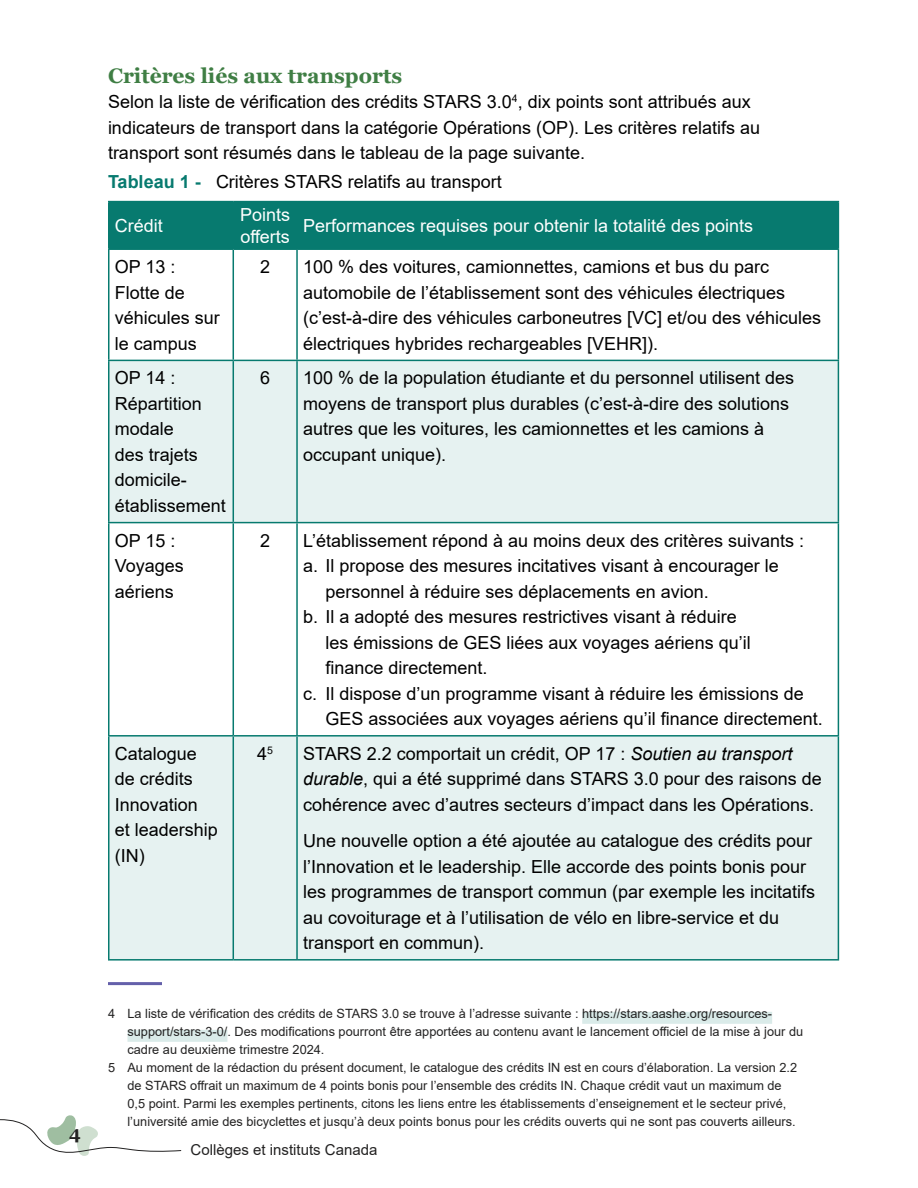
<style>
.page{position:relative;width:918px;height:1188px;background:#fff}
.page>*{position:absolute;margin:0;border:0;box-sizing:border-box;transform-origin:0 0}
.t1{font:700 21px "Georgia";color:#3f7e44}
.Body{font:18px/25.5px "Arial";color:#000}
.Body-2{font:18px/22.5px "Arial";color:#fff}
.t2{font:700 18px "Georgia";color:#232222}
.t3{font:15px "Arial";color:#232222}
.footnotes_2{font:12.75px/18px "Arial";color:#232222}
.s1{font-weight:700;color:#077a6f}
.s2{font-style:italic}
</style>
<div class="page">
<svg style="left:0;top:1115px;width:182px;height:41px"></svg>
<div style="left:110px;top:202px;width:728px;height:46px;background:#077a6f"></div>
<svg style="left:110px;top:361px;width:728px;height:598px;fill:#e6f2f1"></svg>
<hr style="left:108px;top:201px;width:125px;height:1px;background:#077a6f">
<hr style="left:108px;top:202px;width:2px;height:46px;background:#077a6f">
<hr style="left:233px;top:201px;width:64px;height:1px;background:#077a6f">
<hr style="left:233px;top:202px;width:1px;height:46px;background:#077a6f">
<hr style="left:297px;top:201px;width:542px;height:1px;background:#077a6f">
<hr style="left:296px;top:202px;width:2px;height:46px;background:#077a6f">
<hr style="left:838px;top:202px;width:1px;height:46px;background:#077a6f">
<hr style="left:108px;top:248px;width:125px;height:2px;background:#077a6f">
<hr style="left:108px;top:250px;width:2px;height:110px;background:#077a6f">
<hr style="left:233px;top:248px;width:64px;height:2px;background:#077a6f">
<hr style="left:233px;top:250px;width:1px;height:110px;background:#077a6f">
<hr style="left:297px;top:248px;width:542px;height:2px;background:#077a6f">
<hr style="left:296px;top:250px;width:2px;height:110px;background:#077a6f">
<hr style="left:838px;top:250px;width:1px;height:110px;background:#077a6f">
<hr style="left:108px;top:360px;width:125px;height:1px;background:#077a6f">
<hr style="left:108px;top:361px;width:2px;height:161px;background:#077a6f">
<hr style="left:233px;top:360px;width:64px;height:1px;background:#077a6f">
<hr style="left:233px;top:361px;width:1px;height:161px;background:#077a6f">
<hr style="left:297px;top:360px;width:542px;height:1px;background:#077a6f">
<hr style="left:296px;top:361px;width:2px;height:161px;background:#077a6f">
<hr style="left:838px;top:361px;width:1px;height:161px;background:#077a6f">
<hr style="left:108px;top:522px;width:125px;height:1px;background:#077a6f">
<hr style="left:108px;top:523px;width:2px;height:212px;background:#077a6f">
<hr style="left:233px;top:522px;width:64px;height:1px;background:#077a6f">
<hr style="left:233px;top:523px;width:1px;height:212px;background:#077a6f">
<hr style="left:297px;top:522px;width:542px;height:1px;background:#077a6f">
<hr style="left:296px;top:523px;width:2px;height:212px;background:#077a6f">
<hr style="left:838px;top:523px;width:1px;height:212px;background:#077a6f">
<hr style="left:108px;top:735px;width:125px;height:2px;background:#077a6f">
<hr style="left:108px;top:737px;width:2px;height:222px;background:#077a6f">
<hr style="left:233px;top:735px;width:64px;height:2px;background:#077a6f">
<hr style="left:233px;top:737px;width:1px;height:222px;background:#077a6f">
<hr style="left:297px;top:735px;width:542px;height:2px;background:#077a6f">
<hr style="left:296px;top:737px;width:2px;height:222px;background:#077a6f">
<hr style="left:838px;top:737px;width:1px;height:222px;background:#077a6f">
<hr style="left:108px;top:959px;width:125px;height:2px;background:#077a6f">
<hr style="left:233px;top:959px;width:64px;height:2px;background:#077a6f">
<hr style="left:297px;top:959px;width:542px;height:2px;background:#077a6f">
<hr style="left:108px;top:982px;width:54px;height:3px;background:#6460aa">
<div style="left:582px;top:1012px;width:190px;height:12px;background:#daebe9"></div>
<div style="left:128px;top:1030px;width:99px;height:12px;background:#daebe9"></div>
<p class="t2" style="left:69px;top:1122px;width:13px">4</p>
<h3 class="t1" style="left:108px;top:62px;width:296px">Critères liés aux transports</h3>
<p class="Body" style="left:108px;top:89px;width:654px">Selon la liste de vérification des crédits STARS 3.0<sup>4</sup>, dix points sont attribués aux indicateurs de transport dans la catégorie Opérations (OP). Les critères relatifs au transport sont résumés dans le tableau de la page suivante.</p>
<p class="Body" style="left:108px;top:169px;width:395px"><span class="s1">Tableau 1 -</span> Critères STARS relatifs au transport</p>
<p class="Body-2" style="left:115px;top:214px;width:50px">Crédit</p>
<p class="Body-2" style="left:240px;top:203px;width:52px">Points offerts</p>
<p class="Body-2" style="left:303px;top:214px;width:452px">Performances requises pour obtenir la totalité des points</p>
<p class="Body" style="left:115px;top:254px;width:107px">OP 13 :<br>Flotte de véhicules sur le campus</p>
<p class="Body" style="left:260px;top:254px;width:12px">2</p>
<p class="Body" style="left:303px;top:254px;width:520px">100 % des voitures, camionnettes, camions et bus du parc automobile de l’établissement sont des véhicules électriques (c’est-à-dire des véhicules carboneutres [VC] et/ou des véhicules électriques hybrides rechargeables [VEHR]).</p>
<p class="Body" style="left:115px;top:365px;width:113px">OP 14 :<br>Répartition modale<br>des trajets domicile&shy;établissement</p>
<p class="Body" style="left:260px;top:365px;width:12px">6</p>
<p class="Body" style="left:303px;top:365px;width:493px">100 % de la population étudiante et du personnel utilisent des moyens de transport plus durables (c’est-à-dire des solutions autres que les voitures, les camionnettes et les camions à occupant unique).</p>
<p class="Body" style="left:115px;top:527px;width:71px">OP 15 :<br>Voyages aériens</p>
<p class="Body" style="left:260px;top:527px;width:12px">2</p>
<p class="Body" style="left:303px;top:527px;width:503px">L’établissement répond à au moins deux des critères suivants :</p>
<p class="Body" style="left:326px;top:553px;width:455px;text-indent:-22px">a. Il propose des mesures incitatives visant à encourager le personnel à réduire ses déplacements en avion.</p>
<p class="Body" style="left:326px;top:604px;width:427px;text-indent:-22px">b. Il a adopté des mesures restrictives visant à réduire les émissions de GES liées aux voyages aériens qu’il finance directement.</p>
<p class="Body" style="left:326px;top:680px;width:499px;text-indent:-22px">c. Il dispose d’un programme visant à réduire les émissions de<br>GES associées aux voyages aériens qu’il finance directement.</p>
<p class="Body" style="left:115px;top:741px;width:105px">Catalogue de crédits<br>Innovation<br>et leadership (IN)</p>
<p class="Body" style="left:257px;top:741px;width:17px">4<sup>5</sup></p>
<p class="Body" style="left:303px;top:741px;width:520px">STARS 2.2 comportait un crédit, OP 17 : <span class="s2">Soutien au transport durable</span>, qui a été supprimé dans STARS 3.0 pour des raisons de cohérence avec d’autres secteurs d’impact dans les Opérations.</p>
<p class="Body" style="left:303px;top:828px;width:514px">Une nouvelle option a été ajoutée au catalogue des crédits pour l’Innovation et le leadership. Elle accorde des points bonis pour les programmes de transport commun (par exemple les incitatifs au covoiturage et à l’utilisation de vélo en libre-service et du transport en commun).</p>
<p class="footnotes_2" style="left:128px;top:1004px;width:677px;text-indent:-20px">4 La liste de vérification des crédits de STARS 3.0 se trouve à l’adresse suivante : https://stars.aashe.org/resources&shy;support/stars-3-0/. Des modifications pourront être apportées au contenu avant le lancement officiel de la mise à jour du cadre au deuxième trimestre 2024.</p>
<p class="footnotes_2" style="left:128px;top:1058px;width:671px;text-indent:-20px">5 Au moment de la rédaction du présent document, le catalogue des crédits IN est en cours d’élaboration. La version 2.2 de STARS offrait un maximum de 4 points bonis pour l’ensemble des crédits IN. Chaque crédit vaut un maximum de 0,5 point. Parmi les exemples pertinents, citons les liens entre les établissements d’enseignement et le secteur privé, l’université amie des bicyclettes et jusqu’à deux points bonus pour les crédits ouverts qui ne sont pas couverts ailleurs.</p>
<p class="t3" style="left:191px;top:1139px;width:188px">Collèges et instituts Canada</p>
</div>
